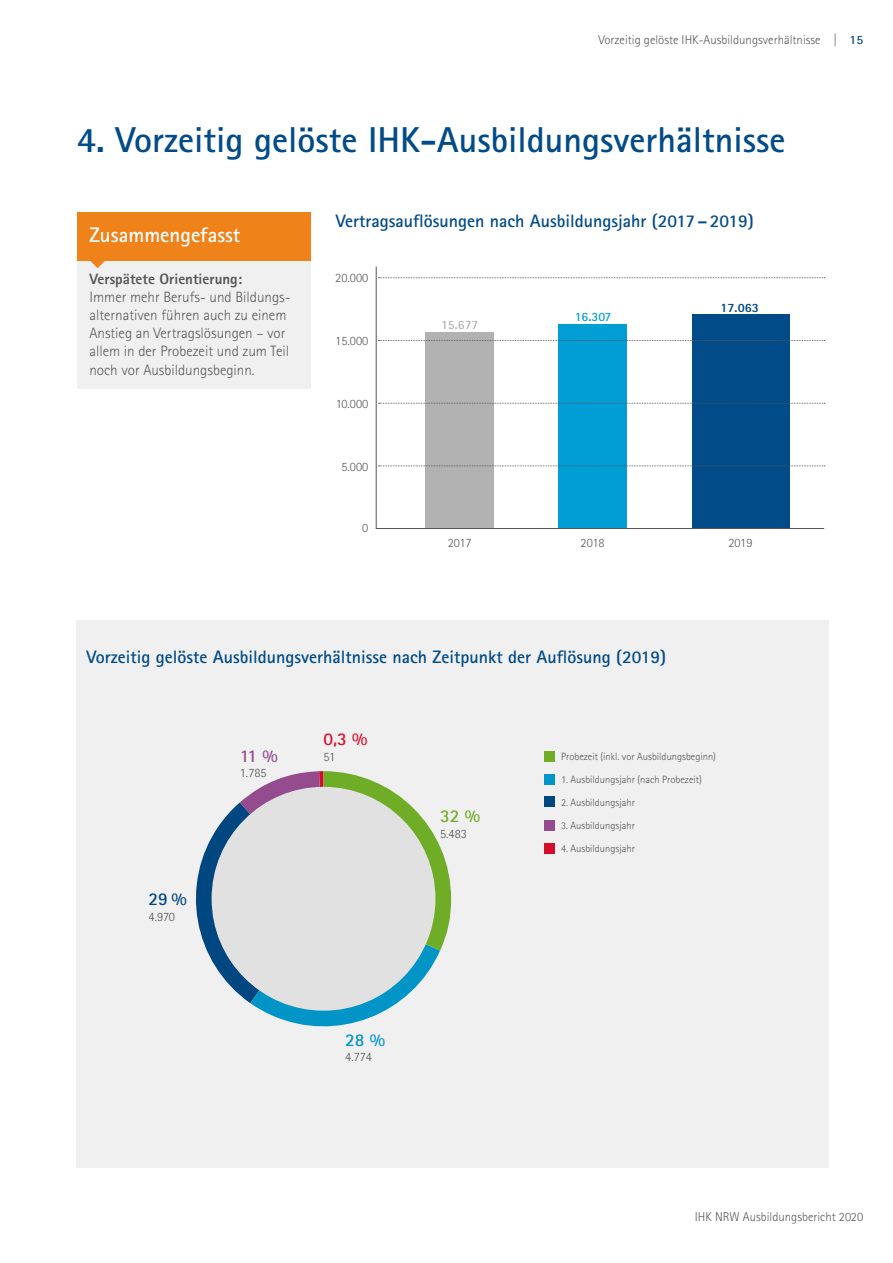
<style>
.page{position:relative;width:893px;height:1263px;background:#fff}
.page>*{position:absolute;margin:0;border:0;box-sizing:border-box;transform-origin:0 0}
.Headline_24pt{font:700 36px "Rotis Sans Serif";color:#004b88}
.Headline_24pt-2{font:700 21px "Rotis Sans Serif";color:#fff}
.Zwischenüberschrift{font:700 18px "Rotis Sans Serif";color:#004b88}
.t1{font:700 18px "Rotis Sans Serif";color:#e40d2e}
.t2{font:700 18px "Rotis Sans Serif";color:#009ed4}
.t3{font:700 18px "Rotis Sans Serif";color:#76b82a}
.t4{font:700 18px "Rotis Sans Serif";color:#9f5198}
.Fließtext_10pt_-_Box{font:300 15px/18px "Rotis Sans Serif Std";color:#575756}
.Fließtext_10pt_-_Box-2{font:800 15px "Rotis Sans Serif Std";color:#575756}
.t5{font:300 12.75px "Rotis Sans Serif Std";color:#575756}
.t6{font:300 12.75px "Rotis Sans Serif";color:#575756}
.t7{font:800 12.75px "Rotis Sans Serif";color:#004b88}
.t8{font:700 12.75px "Rotis Sans Serif";color:#b3b2b2}
.t9{font:700 12.75px "Rotis Sans Serif";color:#009ed4}
.t10{font:300 10.5px "Rotis Sans Serif";color:#575756}
.s1{font-family:"Rotis Sans Serif";font-weight:700;color:#004b88}
</style>
<div class="page">
<div style="left:77px;top:620px;width:752px;height:547px;background:#f0f0f0"></div>
<svg style="left:375px;top:266px;width:449px;height:263px"></svg>
<svg style="left:196px;top:771px;width:255px;height:256px"></svg>
<div style="left:212px;top:787px;width:223px;height:224px;background:#e1e1e1;border-radius:50%"></div>
<div style="left:544px;top:751px;width:11px;height:11px;background:#6fad27"></div>
<div style="left:544px;top:774px;width:11px;height:10px;background:#0094c7"></div>
<div style="left:544px;top:796px;width:11px;height:11px;background:#004680"></div>
<div style="left:544px;top:820px;width:11px;height:11px;background:#954c8f"></div>
<div style="left:544px;top:843px;width:11px;height:11px;background:#d60c2b"></div>
<div style="left:77px;top:261px;width:234px;height:127px;background:#f0f0f0"></div>
<svg style="left:90px;top:261px;width:15px;height:7px"></svg>
<div style="left:77px;top:213px;width:234px;height:48px;background:#f0821a"></div>
<p class="t5" style="left:599px;top:32px;width:266px">Vorzeitig gelöste IHK-Ausbildungsverhältnisse | <span class="s1">15</span></p>
<p class="Headline_24pt" style="left:77px;top:117px;width:710px">4. Vorzeitig gelöste IHK-Ausbildungsverhältnisse</p>
<p class="Headline_24pt-2" style="left:89px;top:222px;width:152px">Zusammengefasst</p>
<p class="Fließtext_10pt_-_Box-2" style="left:89px;top:270px;width:154px">Verspätete Orientierung:</p>
<p class="Fließtext_10pt_-_Box" style="left:89px;top:288px;width:203px">Immer mehr Berufs- und Bildungs&shy;alternativen führen auch zu einem Anstieg an Vertragslösungen – vor allem in der Probezeit und zum Teil noch vor Ausbildungsbeginn.</p>
<p class="Zwischenüberschrift" style="left:336px;top:209px;width:419px">Vertragsauflösungen nach Ausbildungsjahr (2017–2019)</p>
<p class="Zwischenüberschrift" style="left:335px;top:217px;width:423px">Vertragsauflösungen nach Ausbildungsjahr (2017 – 2019)</p>
<p class="t6" style="left:335px;top:270px;width:35px">20.000</p>
<p class="t6" style="left:335px;top:333px;width:35px">15.000</p>
<p class="t6" style="left:336px;top:396px;width:34px">10.000</p>
<p class="t6" style="left:341px;top:459px;width:28px">5.000</p>
<p class="t6" style="left:362px;top:521px;width:8px">0</p>
<p class="t8" style="left:441px;top:317px;width:39px">15.677</p>
<p class="t9" style="left:575px;top:309px;width:38px">16.307</p>
<p class="t7" style="left:720px;top:299px;width:40px">17.063</p>
<p class="t6" style="left:448px;top:535px;width:26px">2017</p>
<p class="t6" style="left:581px;top:535px;width:26px">2018</p>
<p class="t6" style="left:728px;top:535px;width:26px">2019</p>
<p class="Zwischenüberschrift" style="left:86px;top:645px;width:581px">Vorzeitig gelöste Ausbildungsverhältnisse nach Zeitpunkt der Auflösung (2019)</p>
<p class="Zwischenüberschrift" style="left:149px;top:888px;width:40px">29 %</p>
<p class="t6" style="left:149px;top:909px;width:28px">4.970</p>
<p class="t1" style="left:324px;top:728px;width:45px">0,3 %</p>
<p class="t4" style="left:240px;top:744px;width:39px">11 %</p>
<p class="t6" style="left:324px;top:749px;width:13px">51</p>
<p class="t6" style="left:240px;top:766px;width:28px">1.785</p>
<p class="t2" style="left:345px;top:1028px;width:41px">28 %</p>
<p class="t6" style="left:345px;top:1049px;width:28px">4.774</p>
<p class="t3" style="left:440px;top:805px;width:41px">32 %</p>
<p class="t6" style="left:440px;top:826px;width:28px">5.483</p>
<p class="t10" style="left:561px;top:750px;width:156px">Probezeit (inkl. vor Ausbildungsbeginn)</p>
<p class="t10" style="left:561px;top:773px;width:142px">1. Ausbildungsjahr (nach Probezeit)</p>
<p class="t10" style="left:561px;top:796px;width:75px">2. Ausbildungsjahr</p>
<p class="t10" style="left:561px;top:819px;width:75px">3. Ausbildungsjahr</p>
<p class="t10" style="left:561px;top:843px;width:75px">4. Ausbildungsjahr</p>
<p class="t5" style="left:695px;top:1209px;width:170px">IHK NRW Ausbildungsbericht 2020</p>
</div>
